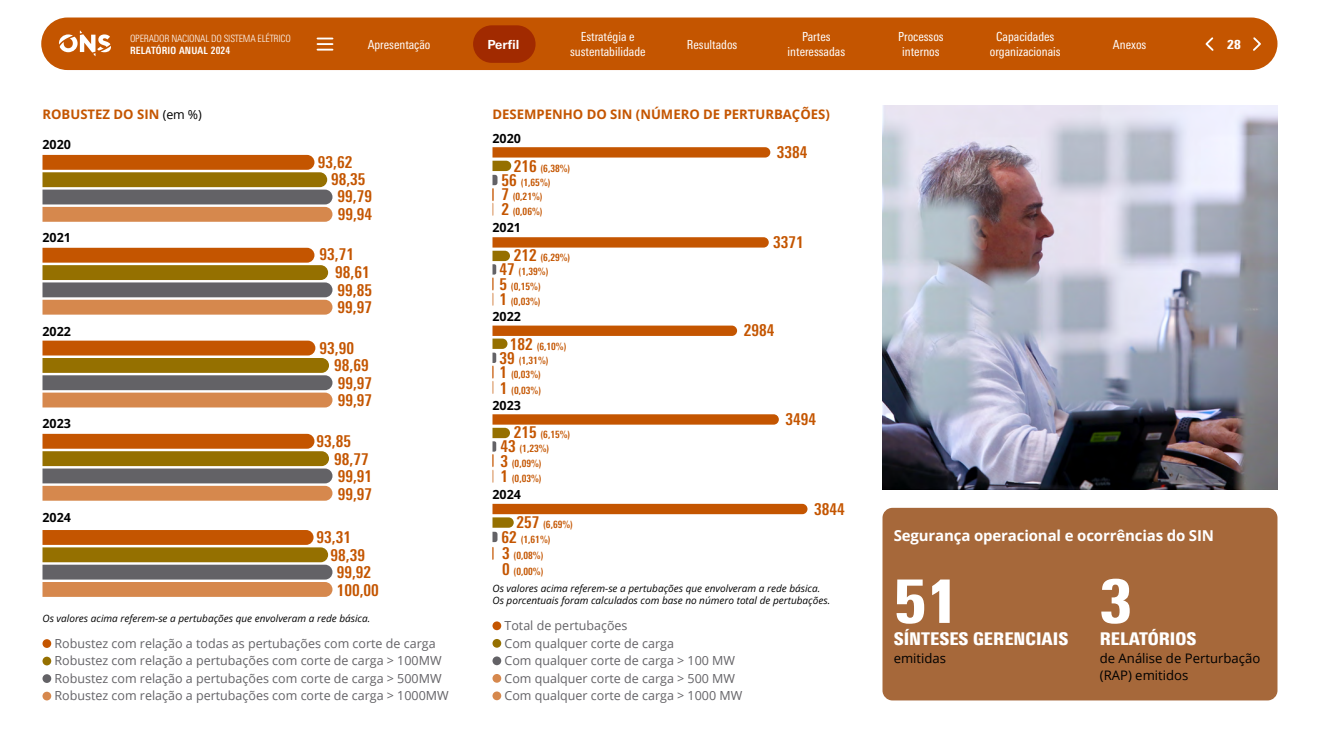
<style>
.page{position:relative;width:1320px;height:743px;background:#fff}
.page>*{position:absolute;margin:0;border:0;box-sizing:border-box;transform-origin:0 0}
.t1{font:900 condensed 60px "Univers Next Pro";color:#fff}
.t2{font:900 condensed 17.5px "Univers Next Pro";color:#fff}
.t3{font:700 condensed 16.25px "Univers Next Pro";color:#c45500}
.t4{font:700 15px "Open Sans";letter-spacing:-.01em;color:#fff}
.t5{font:700 13.12px "Open Sans";color:#c45500}
.t6{font:13.12px/17.5px "Open Sans";color:#000}
.t7{font:12.5px/17.5px "Open Sans";color:#636266}
.t8{font:condensed 12.5px/15px "Univers Next Pro";color:#fff;text-align:center}
.t9{font:700 12.5px "Open Sans";color:#000}
.t10{font:700 12.5px "Univers Next Pro";color:#fff}
.t11{font:900 condensed 12.5px "Univers Next Pro";color:#fff}
.t12{font:italic 10px/12.5px "Open Sans";color:#000}
.t13{font:700 condensed 10px "Univers Next Pro";color:#c45500}
.t14{font:300 condensed 10px "Univers Next Pro";letter-spacing:-.02em;color:#fff}
.t15{font:700 condensed 10px "Univers Next Pro";letter-spacing:.02em;color:#fff}
.s1{font-weight:400;font-size:12.5px;color:#000}
.s2{font-size:16.25px}
</style>
<div class="page">
<svg style="left:42px;top:155px;width:290px;height:67px;background:#b0804a"></svg>
<svg style="left:42px;top:248px;width:290px;height:66px;background:#af7f49"></svg>
<svg style="left:42px;top:340px;width:290px;height:67px;background:#b0804a"></svg>
<svg style="left:42px;top:434px;width:290px;height:66px;background:#af7f49"></svg>
<svg style="left:42px;top:530px;width:290px;height:66px;background:#af7f49"></svg>
<svg style="left:492px;top:147px;width:278px;height:68px"></svg>
<svg style="left:492px;top:237px;width:277px;height:68px"></svg>
<svg style="left:492px;top:325px;width:245px;height:68px"></svg>
<svg style="left:492px;top:414px;width:287px;height:68px"></svg>
<svg style="left:492px;top:504px;width:316px;height:56px"></svg>
<img style="left:882px;top:105px;width:396px;height:385px">
<div style="left:882px;top:508px;width:396px;height:192px;background:#a6683a;border-radius:10px"></div>
<div style="left:42px;top:639px;width:9px;height:9px;background:#c45500;border-radius:50%"></div>
<div style="left:42px;top:656px;width:9px;height:9px;background:#957000;border-radius:50%"></div>
<div style="left:42px;top:674px;width:9px;height:8px;background:#636266;border-radius:50%"></div>
<div style="left:42px;top:691px;width:9px;height:9px;background:#d6884d;border-radius:50%"></div>
<div style="left:492px;top:621px;width:9px;height:9px;background:#c45500;border-radius:50%"></div>
<div style="left:492px;top:639px;width:9px;height:8px;background:#957000;border-radius:50%"></div>
<div style="left:492px;top:656px;width:9px;height:9px;background:#636266;border-radius:50%"></div>
<div style="left:492px;top:674px;width:9px;height:8px;background:#d6884d;border-radius:50%"></div>
<div style="left:492px;top:691px;width:9px;height:9px;background:#d6884d;border-radius:50%"></div>
<div style="left:41px;top:18px;width:1237px;height:52px;background:#c45500;border-radius:26px"></div>
<svg style="left:59px;top:31px;width:52px;height:25px"></svg>
<svg style="left:318px;top:38px;width:15px;height:13px"></svg>
<div style="left:473px;top:25px;width:63px;height:38px;background:#a12a00;border-radius:19px"></div>
<svg style="left:1205px;top:37px;width:9px;height:14px"></svg>
<svg style="left:1253px;top:37px;width:8px;height:14px"></svg>
<p class="t14" style="left:130px;top:32px;width:162px">OPERADOR NACIONAL DO SISTEMA ELÉTRICO</p>
<p class="t15" style="left:130px;top:45px;width:102px">RELATÓRIO ANUAL 2024</p>
<p class="t8" style="left:368px;top:37px;width:64px">Apresentação</p>
<p class="t10" style="left:488px;top:37px;width:33px">Perfil</p>
<p class="t8" style="left:570px;top:29px;width:77px">Estratégia e sustentabilidade</p>
<p class="t8" style="left:687px;top:37px;width:52px">Resultados</p>
<p class="t8" style="left:788px;top:29px;width:59px">Partes interessadas</p>
<p class="t8" style="left:898px;top:29px;width:47px">Processos internos</p>
<p class="t8" style="left:990px;top:29px;width:72px">Capacidades organizacionais</p>
<p class="t8" style="left:1113px;top:37px;width:35px">Anexos</p>
<p class="t11" style="left:1227px;top:37px;width:15px">28</p>
<p class="t5" style="left:42px;top:105px;width:161px">ROBUSTEZ DO SIN <span class="s1">(em %)</span></p>
<p class="t9" style="left:42px;top:136px;width:30px">2020</p>
<p class="t9" style="left:42px;top:229px;width:30px">2021</p>
<p class="t9" style="left:42px;top:322px;width:30px">2022</p>
<p class="t9" style="left:42px;top:414px;width:30px">2023</p>
<p class="t9" style="left:42px;top:508px;width:30px">2024</p>
<p class="t3" style="left:318px;top:152px;width:36px">93,62</p>
<p class="t3" style="left:331px;top:169px;width:36px">98,35</p>
<p class="t3" style="left:338px;top:187px;width:36px">99,79</p>
<p class="t3" style="left:338px;top:205px;width:36px">99,94</p>
<p class="t3" style="left:320px;top:245px;width:36px">93,71</p>
<p class="t3" style="left:335px;top:263px;width:36px">98,61</p>
<p class="t3" style="left:338px;top:280px;width:36px">99,85</p>
<p class="t3" style="left:338px;top:298px;width:36px">99,97</p>
<p class="t3" style="left:320px;top:338px;width:36px">93,90</p>
<p class="t3" style="left:334px;top:355px;width:36px">98,69</p>
<p class="t3" style="left:338px;top:373px;width:36px">99,97</p>
<p class="t3" style="left:338px;top:390px;width:36px">99,97</p>
<p class="t3" style="left:317px;top:431px;width:36px">93,85</p>
<p class="t3" style="left:334px;top:449px;width:36px">98,77</p>
<p class="t3" style="left:338px;top:466px;width:36px">99,91</p>
<p class="t3" style="left:338px;top:485px;width:36px">99,97</p>
<p class="t3" style="left:317px;top:527px;width:36px">93,31</p>
<p class="t3" style="left:331px;top:545px;width:36px">98,39</p>
<p class="t3" style="left:337px;top:562px;width:36px">99,92</p>
<p class="t3" style="left:337px;top:580px;width:44px">100,00</p>
<p class="t12" style="left:42px;top:612px;width:329px">Os valores acima referem-se a pertubações que envolveram a rede básica.</p>
<p class="t7" style="left:54px;top:634px;width:389px">Robustez com relação a todas as pertubações com corte de carga<br>Robustez com relação a pertubações com corte de carga &gt; 100MW<br>Robustez com relação a pertubações com corte de carga &gt; 500MW</p>
<p class="t7" style="left:54px;top:686px;width:396px">Robustez com relação a pertubações com corte de carga &gt; 1000MW</p>
<p class="t5" style="left:492px;top:105px;width:339px">DESEMPENHO DO SIN (NÚMERO DE PERTURBAÇÕES)</p>
<p class="t9" style="left:492px;top:129px;width:30px">2020</p>
<p class="t3" style="left:777px;top:143px;width:32px">3384</p>
<p class="t13" style="left:514px;top:162px;width:58px"><span class="s2">216</span> (6,38%)</p>
<p class="t13" style="left:502px;top:176px;width:50px"><span class="s2">56</span> (1,65%)</p>
<p class="t13" style="left:501px;top:191px;width:43px"><span class="s2">7</span> (0,21%)</p>
<p class="t13" style="left:501px;top:206px;width:43px"><span class="s2">2</span> (0,06%)</p>
<p class="t9" style="left:492px;top:219px;width:30px">2021</p>
<p class="t3" style="left:773px;top:233px;width:32px">3371</p>
<p class="t13" style="left:514px;top:251px;width:58px"><span class="s2">212</span> (6,29%)</p>
<p class="t13" style="left:499px;top:265px;width:50px"><span class="s2">47</span> (1,39%)</p>
<p class="t13" style="left:499px;top:280px;width:43px"><span class="s2">5</span> (0,15%)</p>
<p class="t13" style="left:499px;top:295px;width:43px"><span class="s2">1</span> (0,03%)</p>
<p class="t9" style="left:492px;top:308px;width:30px">2022</p>
<p class="t3" style="left:744px;top:321px;width:32px">2984</p>
<p class="t13" style="left:510px;top:340px;width:58px"><span class="s2">182</span> (6,10%)</p>
<p class="t13" style="left:500px;top:354px;width:50px"><span class="s2">39</span> (1,31%)</p>
<p class="t13" style="left:500px;top:369px;width:43px"><span class="s2">1</span> (0,03%)</p>
<p class="t13" style="left:500px;top:384px;width:43px"><span class="s2">1</span> (0,03%)</p>
<p class="t9" style="left:492px;top:396px;width:30px">2023</p>
<p class="t3" style="left:785px;top:410px;width:32px">3494</p>
<p class="t13" style="left:514px;top:428px;width:58px"><span class="s2">215</span> (6,15%)</p>
<p class="t13" style="left:500px;top:442px;width:50px"><span class="s2">43</span> (1,23%)</p>
<p class="t13" style="left:500px;top:457px;width:43px"><span class="s2">3</span> (0,09%)</p>
<p class="t13" style="left:500px;top:472px;width:43px"><span class="s2">1</span> (0,03%)</p>
<p class="t9" style="left:492px;top:485px;width:30px">2024</p>
<p class="t3" style="left:814px;top:499px;width:32px">3844</p>
<p class="t13" style="left:516px;top:518px;width:58px"><span class="s2">257</span> (6,69%)</p>
<p class="t13" style="left:502px;top:533px;width:50px"><span class="s2">62</span> (1,61%)</p>
<p class="t13" style="left:502px;top:549px;width:43px"><span class="s2">3</span> (0,08%)</p>
<p class="t13" style="left:502px;top:566px;width:43px"><span class="s2">0</span> (0,00%)</p>
<p class="t12" style="left:492px;top:581px;width:339px">Os valores acima referem-se a pertubações que envolveram a rede básica.<br>Os porcentuais foram calculados com base no número total de pertubações.</p>
<p class="t7" style="left:504px;top:616px;width:232px">Total de pertubações<br>Com qualquer corte de carga<br>Com qualquer corte de carga &gt; 100 MW</p>
<p class="t7" style="left:504px;top:669px;width:232px">Com qualquer corte de carga &gt; 500 MW</p>
<p class="t7" style="left:504px;top:686px;width:239px">Com qualquer corte de carga &gt; 1000 MW</p>
<p class="t4" style="left:894px;top:525px;width:322px">Segurança operacional e ocorrências do SIN</p>
<p class="t1" style="left:894px;top:564px;width:66px">51</p>
<p class="t2" style="left:894px;top:628px;width:176px">SÍNTESES GERENCIAIS</p>
<p class="t6" style="left:894px;top:649px;width:54px">emitidas</p>
<p class="t1" style="left:1100px;top:564px;width:34px">3</p>
<p class="t2" style="left:1100px;top:628px;width:98px">RELATÓRIOS</p>
<p class="t6" style="left:1100px;top:649px;width:162px">de Análise de Perturbação (RAP) emitidos</p>
</div>
